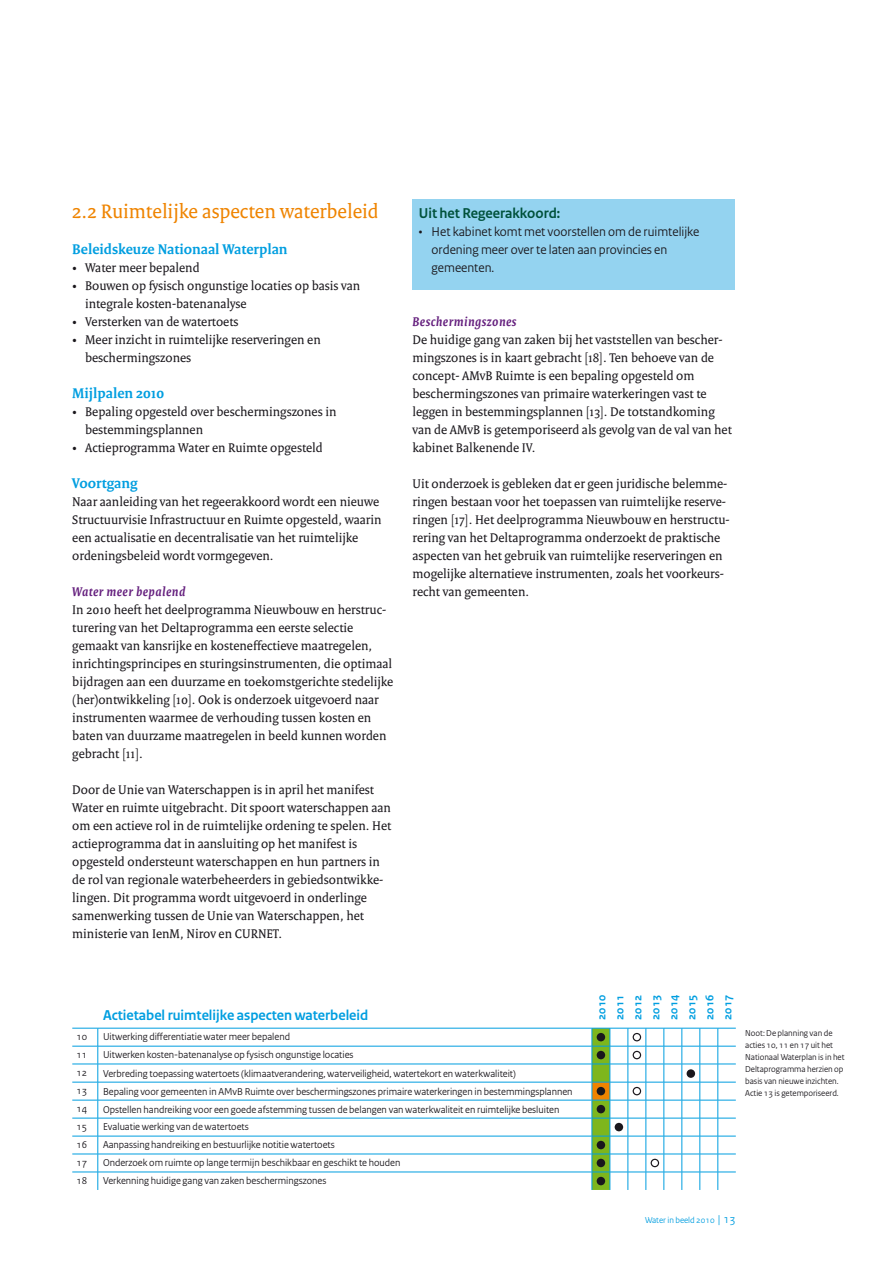
<style>
.page{position:relative;width:893px;height:1263px;background:#fff}
.page>*{position:absolute;margin:0;border:0;box-sizing:border-box;transform-origin:0 0}
.t1{font:21px "Rijksoverheid Serif";color:#ef8400}
.t2{font:700 15px "Rijksoverheid Serif";color:#009ee0}
.t3{font:700 15px "Rijksoverheid Sans";color:#009ee0}
.t4{font:700 15px "Rijksoverheid Sans Heading";color:#00513b}
.t5{font:13.5px/18px "Rijksoverheid Serif";color:#1a171c}
.t6{font:13.5px/18px "Rijksoverheid Sans";color:#1a171c}
.t7{font:italic 700 13.5px "Rijksoverheid Serif";letter-spacing:.04em;color:#65207e}
.t8{font:700 12px/18px "Rijksoverheid Sans";color:#009ee0;text-align:justify}
.t9{font:10.5px "Rijksoverheid Sans";color:#1a171c}
.t10{font:9px/12px "Rijksoverheid Sans";color:#1a171c}
.t11{font:9px "Rijksoverheid Sans";color:#009ee0}
.s1{font-size:12px}
</style>
<div class="page">
<div style="left:412px;top:200px;width:323px;height:90px;background:#94d3f0"></div>
<hr style="left:98px;top:1046px;width:494px;height:1px;background:#009ee0">
<hr style="left:98px;top:1136px;width:494px;height:1px;background:#009ee0">
<hr style="left:98px;top:1154px;width:494px;height:1px;background:#009ee0">
<hr style="left:98px;top:1172px;width:494px;height:1px;background:#009ee0">
<hr style="left:98px;top:1100px;width:494px;height:1px;background:#009ee0">
<hr style="left:98px;top:1118px;width:494px;height:1px;background:#009ee0">
<hr style="left:98px;top:1082px;width:494px;height:1px;background:#009ee0">
<svg style="left:72px;top:1028px;width:27px;height:162px"></svg>
<hr style="left:98px;top:1028px;width:494px;height:1px;background:#009ee0">
<svg style="left:592px;top:1028px;width:144px;height:162px"></svg>
<hr style="left:98px;top:1064px;width:494px;height:1px;background:#009ee0">
<div style="left:597px;top:1033px;width:8px;height:8px;background:#1a171c;border-radius:50%"></div>
<div style="left:633px;top:1033px;width:7px;height:8px;background:#fff;border-radius:50%"></div>
<div style="left:633px;top:1033px;width:8px;height:8px;border:1px solid #1a171c;border-radius:50%"></div>
<div style="left:597px;top:1051px;width:8px;height:8px;background:#1a171c;border-radius:50%"></div>
<div style="left:633px;top:1051px;width:7px;height:8px;background:#fff;border-radius:50%"></div>
<div style="left:633px;top:1051px;width:8px;height:8px;border:1px solid #1a171c;border-radius:50%"></div>
<div style="left:687px;top:1069px;width:8px;height:9px;background:#1a171c;border-radius:50%"></div>
<div style="left:597px;top:1087px;width:8px;height:8px;background:#1a171c;border-radius:50%"></div>
<div style="left:633px;top:1087px;width:7px;height:8px;background:#fff;border-radius:50%"></div>
<div style="left:633px;top:1087px;width:8px;height:8px;border:1px solid #1a171c;border-radius:50%"></div>
<div style="left:597px;top:1105px;width:8px;height:8px;background:#1a171c;border-radius:50%"></div>
<div style="left:615px;top:1123px;width:8px;height:8px;background:#1a171c;border-radius:50%"></div>
<div style="left:597px;top:1141px;width:8px;height:8px;background:#1a171c;border-radius:50%"></div>
<div style="left:597px;top:1159px;width:8px;height:8px;background:#1a171c;border-radius:50%"></div>
<div style="left:651px;top:1159px;width:7px;height:7px;background:#fff;border-radius:50%"></div>
<div style="left:651px;top:1159px;width:8px;height:8px;border:1px solid #1a171c;border-radius:50%"></div>
<div style="left:597px;top:1177px;width:8px;height:8px;background:#1a171c;border-radius:50%"></div>
<h1 class="t1" style="left:72px;top:199px;width:308px">2.2 Ruimtelijke aspecten waterbeleid</h1>
<p class="t2" style="left:72px;top:240px;width:217px">Beleidskeuze Nationaal Waterplan</p>
<p class="t5" style="left:72px;top:258px;width:129px">• Water meer bepalend</p>
<p class="t5" style="left:85px;top:276px;width:277px;text-indent:-13px">• Bouwen op fysisch ongunstige locaties op basis van integrale kosten-batenanalyse</p>
<p class="t5" style="left:72px;top:312px;width:168px">• Versterken van de watertoets</p>
<p class="t5" style="left:85px;top:330px;width:237px;text-indent:-13px">• Meer inzicht in ruimtelijke reserveringen en beschermingszones</p>
<p class="t2" style="left:72px;top:384px;width:93px">Mijlpalen 2010</p>
<p class="t5" style="left:85px;top:402px;width:253px;text-indent:-13px">• Bepaling opgesteld over beschermingszones in bestemmingsplannen</p>
<p class="t5" style="left:72px;top:438px;width:252px">• Actieprogramma Water en Ruimte opgesteld</p>
<p class="t2" style="left:72px;top:474px;width:67px">Voortgang</p>
<p class="t5" style="left:72px;top:492px;width:311px">Naar aanleiding van het regeerakkoord wordt een nieuwe Structuurvisie Infrastructuur en Ruimte opgesteld, waarin een actualisatie en decentralisatie van het ruimtelijke ordeningsbeleid wordt vormgegeven.</p>
<p class="t7" style="left:72px;top:583px;width:114px">Water meer bepalend</p>
<p class="t5" style="left:72px;top:600px;width:323px">In 2010 heeft het deelprogramma Nieuwbouw en herstruc&shy;turering van het Deltaprogramma een eerste selectie gemaakt van kansrijke en kosteneffectieve maatregelen, inrichtingsprincipes en sturingsinstrumenten, die optimaal bijdragen aan een duurzame en toekomstgerichte stedelijke (her)ontwikkeling [10]. Ook is onderzoek uitgevoerd naar instrumenten waarmee de verhouding tussen kosten en baten van duurzame maatregelen in beeld kunnen worden gebracht [11].</p>
<p class="t5" style="left:72px;top:780px;width:321px">Door de Unie van Waterschappen is in april het manifest Water en ruimte uitgebracht. Dit spoort waterschappen aan om een actieve rol in de ruimtelijke ordening te spelen. Het actieprogramma dat in aansluiting op het manifest is opgesteld ondersteunt waterschappen en hun partners in de rol van regionale waterbeheerders in gebiedsontwikke&shy;lingen. Dit programma wordt uitgevoerd in onderlinge samenwerking tussen de Unie van Waterschappen, het ministerie van IenM, Nirov en CURNET.</p>
<p class="t4" style="left:419px;top:205px;width:143px">Uit het Regeerakkoord:</p>
<p class="t6" style="left:432px;top:223px;width:269px;text-indent:-13px">• Het kabinet komt met voorstellen om de ruimtelijke ordening meer over te laten aan provincies en gemeenten.</p>
<p class="t7" style="left:412px;top:313px;width:105px">Beschermingszones</p>
<p class="t5" style="left:412px;top:330px;width:321px">De huidige gang van zaken bij het vaststellen van bescher&shy;mingszones is in kaart gebracht [18]. Ten behoeve van de concept- AMvB Ruimte is een bepaling opgesteld om beschermingszones van primaire waterkeringen vast te leggen in bestemmingsplannen [13]. De totstandkoming van de AMvB is getemporiseerd als gevolg van de val van het kabinet Balkenende IV.</p>
<p class="t5" style="left:412px;top:474px;width:319px">Uit onderzoek is gebleken dat er geen juridische belemme&shy;ringen bestaan voor het toepassen van ruimtelijke reserve&shy;ringen [17]. Het deelprogramma Nieuwbouw en herstructu&shy;rering van het Deltaprogramma onderzoekt de praktische aspecten van het gebruik van ruimtelijke reserveringen en mogelijke alternatieve instrumenten, zoals het voorkeurs&shy;recht van gemeenten.</p>
<p class="t3" style="left:103px;top:1006px;width:267px">Actietabel ruimtelijke aspecten waterbeleid</p>
<p class="t9" style="left:77px;top:1031px;width:12px">10</p>
<p class="t9" style="left:103px;top:1031px;width:188px">Uitwerking differentiatie water meer bepalend</p>
<p class="t9" style="left:77px;top:1049px;width:12px">11</p>
<p class="t9" style="left:103px;top:1049px;width:252px">Uitwerken kosten-batenanalyse op fysisch ongunstige locaties</p>
<p class="t9" style="left:77px;top:1066px;width:12px">12</p>
<p class="t9" style="left:103px;top:1067px;width:414px">Verbreding toepassing watertoets (klimaatverandering, waterveiligheid, watertekort en waterkwaliteit)</p>
<p class="t9" style="left:77px;top:1085px;width:12px">13</p>
<p class="t9" style="left:103px;top:1085px;width:471px">Bepaling voor gemeenten in AMvB Ruimte over beschermingszones primaire waterkeringen in bestemmingsplannen</p>
<p class="t9" style="left:77px;top:1103px;width:12px">14</p>
<p class="t9" style="left:103px;top:1103px;width:458px">Opstellen handreiking voor een goede afstemming tussen de belangen van waterkwaliteit en ruimtelijke besluiten</p>
<p class="t9" style="left:77px;top:1121px;width:12px">15</p>
<p class="t9" style="left:103px;top:1121px;width:147px">Evaluatie werking van de watertoets</p>
<p class="t9" style="left:77px;top:1139px;width:12px">16</p>
<p class="t9" style="left:103px;top:1139px;width:233px">Aanpassing handreiking en bestuurlijke notitie watertoets</p>
<p class="t9" style="left:77px;top:1156px;width:12px">17</p>
<p class="t9" style="left:103px;top:1156px;width:299px">Onderzoek om ruimte op lange termijn beschikbaar en geschikt te houden</p>
<p class="t9" style="left:77px;top:1174px;width:12px">18</p>
<p class="t9" style="left:103px;top:1174px;width:225px">Verkenning huidige gang van zaken beschermingszones</p>
<p class="t8" style="left:593px;top:1020px;width:26px;rotate:-90deg">2010<br>2011<br>2012<br>2013<br>2014<br>2015<br>2016<br>2017</p>
<p class="t10" style="left:745px;top:1027px;width:101px">Noot: De planning van de acties 10, 11 en 17 uit het<br>Nationaal Waterplan is in het<br>Deltaprogramma herzien op basis van nieuwe inzichten.<br>Actie 13 is getemporiseerd.</p>
<p class="t11" style="left:645px;top:1215px;width:92px">Water in beeld 2010 <span class="s1">| 13</span></p>
</div>
